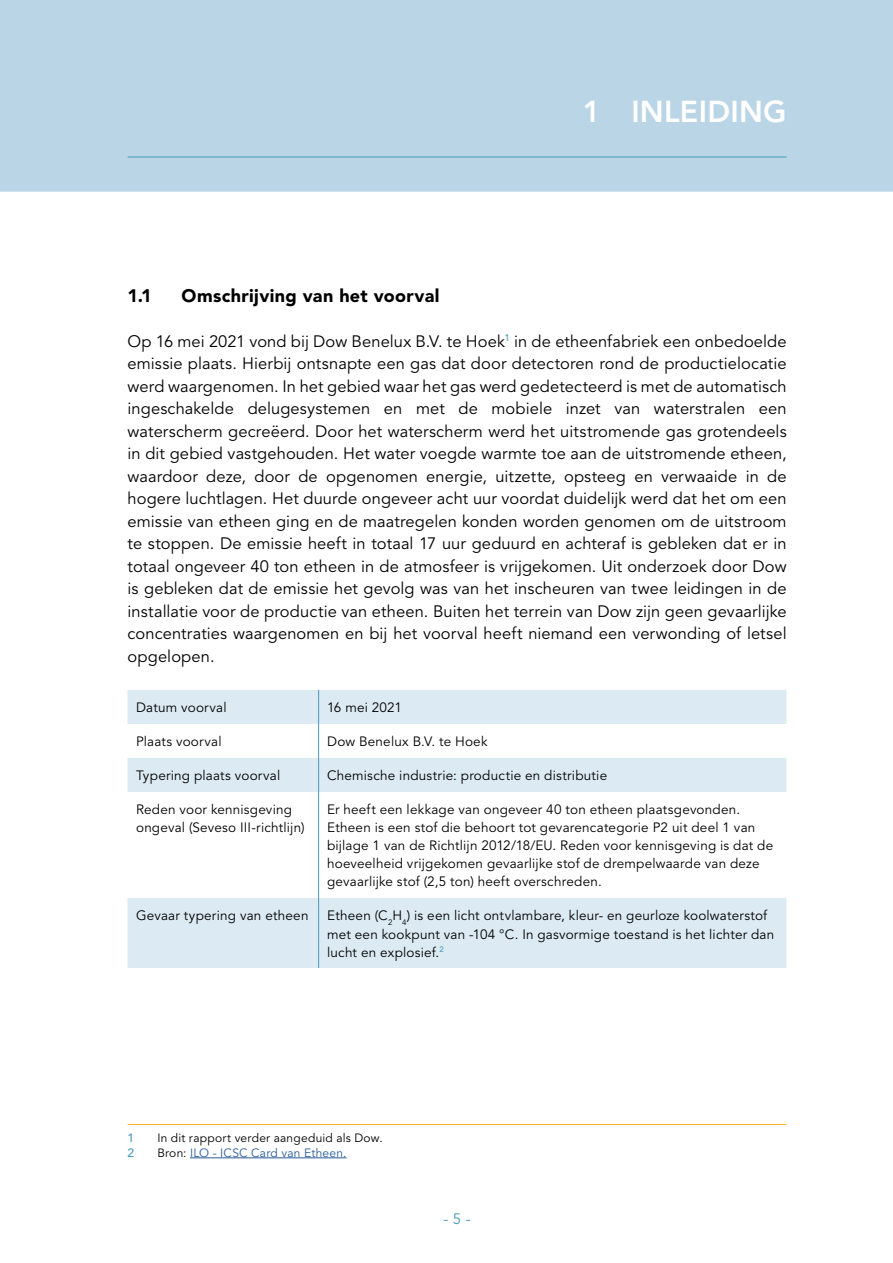
<style>
.page{position:relative;width:893px;height:1263px;background:#fff}
.page>*{position:absolute;margin:0;border:0;box-sizing:border-box;transform-origin:0 0}
.t1{font:800 30px "Avenir LT Std";letter-spacing:.01em;color:#fff}
.t2{font:900 18px "Avenir LT Std";letter-spacing:.02em;color:#000}
.Bodytekst{font:16.5px/22.5px "Avenir LT Std";letter-spacing:.005em;color:#000;text-align:justify}
.t3{font:15px "Avenir LT Std";color:#499abb}
.Tabel_bodytekst{font:13.5px/18px "Avenir LT Std";letter-spacing:.015em;color:#000}
.Voetnoot{font:12px "Avenir LT Std";letter-spacing:.02em;color:#000}
.Voetnoot-2{font:12px "Avenir LT Std";letter-spacing:.02em;color:#275b9b}
.Voetnoot-3{font:500 12px "Avenir LT Std";color:#499abb}
.s1{color:#000}
</style>
<div class="page">
<div style="left:0;top:0;width:893px;height:192px;background:#bad5e6"></div>
<hr style="left:128px;top:157px;width:659px;height:1px;background:#499abb">
<div style="left:128px;top:690px;width:658px;height:278px;background:#dceaf3"></div>
<svg style="left:128px;top:724px;width:658px;height:174px"></svg>
<hr style="left:318px;top:690px;width:1px;height:34px;background:#499abb">
<hr style="left:318px;top:724px;width:1px;height:34px;background:#499abb">
<hr style="left:318px;top:758px;width:1px;height:34px;background:#499abb">
<hr style="left:318px;top:898px;width:1px;height:70px;background:#499abb">
<hr style="left:318px;top:792px;width:1px;height:106px;background:#499abb">
<hr style="left:128px;top:1124px;width:659px;height:1px;background:#f9b122">
<hr style="left:190px;top:1157px;width:157px;height:1px;background:#275b9b">
<p class="t1" style="left:583px;top:93px;width:205px">1 INLEIDING</p>
<p class="t2" style="left:128px;top:284px;width:26px">1.1</p>
<p class="t2" style="left:182px;top:284px;width:259px">Omschrijving van het voorval</p>
<p class="Bodytekst" style="left:128px;top:330px;width:661px">Op 16 mei 2021 vond bij Dow Benelux B.V. te Hoek<sup>1</sup> in de etheenfabriek een onbedoelde emissie plaats. Hierbij ontsnapte een gas dat door detectoren rond de productielocatie werd waargenomen. In het gebied waar het gas werd gedetecteerd is met de automatisch ingeschakelde delugesystemen en met de mobiele inzet van waterstralen een waterscherm gecreëerd. Door het waterscherm werd het uitstromende gas grotendeels in dit gebied vastgehouden. Het water voegde warmte toe aan de uitstromende etheen, waardoor deze, door de opgenomen energie, uitzette, opsteeg en verwaaide in de hogere luchtlagen. Het duurde ongeveer acht uur voordat duidelijk werd dat het om een emissie van etheen ging en de maatregelen konden worden genomen om de uitstroom te stoppen. De emissie heeft in totaal 17 uur geduurd en achteraf is gebleken dat er in totaal ongeveer 40 ton etheen in de atmosfeer is vrijgekomen. Uit onderzoek door Dow is gebleken dat de emissie het gevolg was van het inscheuren van twee leidingen in de installatie voor de productie van etheen. Buiten het terrein van Dow zijn geen gevaarlijke concentraties waargenomen en bij het voorval heeft niemand een verwonding of letsel opgelopen.</p>
<p class="Tabel_bodytekst" style="left:136px;top:699px;width:92px">Datum voorval</p>
<p class="Tabel_bodytekst" style="left:327px;top:699px;width:76px">16 mei 2021</p>
<p class="Tabel_bodytekst" style="left:136px;top:733px;width:87px">Plaats voorval</p>
<p class="Tabel_bodytekst" style="left:327px;top:733px;width:162px">Dow Benelux B.V. te Hoek</p>
<p class="Tabel_bodytekst" style="left:136px;top:767px;width:146px">Typering plaats voorval</p>
<p class="Tabel_bodytekst" style="left:327px;top:767px;width:282px">Chemische industrie: productie en distributie</p>
<p class="Tabel_bodytekst" style="left:136px;top:801px;width:170px">Reden voor kennisgeving ongeval (Seveso III-richtlijn)</p>
<p class="Tabel_bodytekst" style="left:327px;top:801px;width:448px">Er heeft een lekkage van ongeveer 40 ton etheen plaatsgevonden.<br>Etheen is een stof die behoort tot gevarencategorie P2 uit deel 1 van bijlage 1 van de Richtlijn 2012/18/EU. Reden voor kennisgeving is dat de hoeveelheid vrijgekomen gevaarlijke stof de drempelwaarde van deze gevaarlijke stof (2,5 ton) heeft overschreden.</p>
<p class="Tabel_bodytekst" style="left:136px;top:907px;width:174px">Gevaar typering van etheen</p>
<p class="Tabel_bodytekst" style="left:327px;top:907px;width:449px">Etheen (C<sub>2</sub>H<sub>4</sub>) is een licht ontvlambare, kleur- en geurloze koolwaterstof met een kookpunt van -104 °C. In gasvormige toestand is het lichter dan lucht en explosief.<sup>2</sup></p>
<p class="Voetnoot-3" style="left:128px;top:1130px;width:8px">1</p>
<p class="Voetnoot" style="left:157px;top:1130px;width:227px">In dit rapport verder aangeduid als Dow.</p>
<p class="Voetnoot-3" style="left:128px;top:1145px;width:8px">2</p>
<p class="Voetnoot-2" style="left:157px;top:1145px;width:191px"><span class="s1">Bron:</span> ILO - ICSC Card van Etheen.</p>
<p class="t3" style="left:443px;top:1210px;width:29px">- 5 -</p>
</div>
